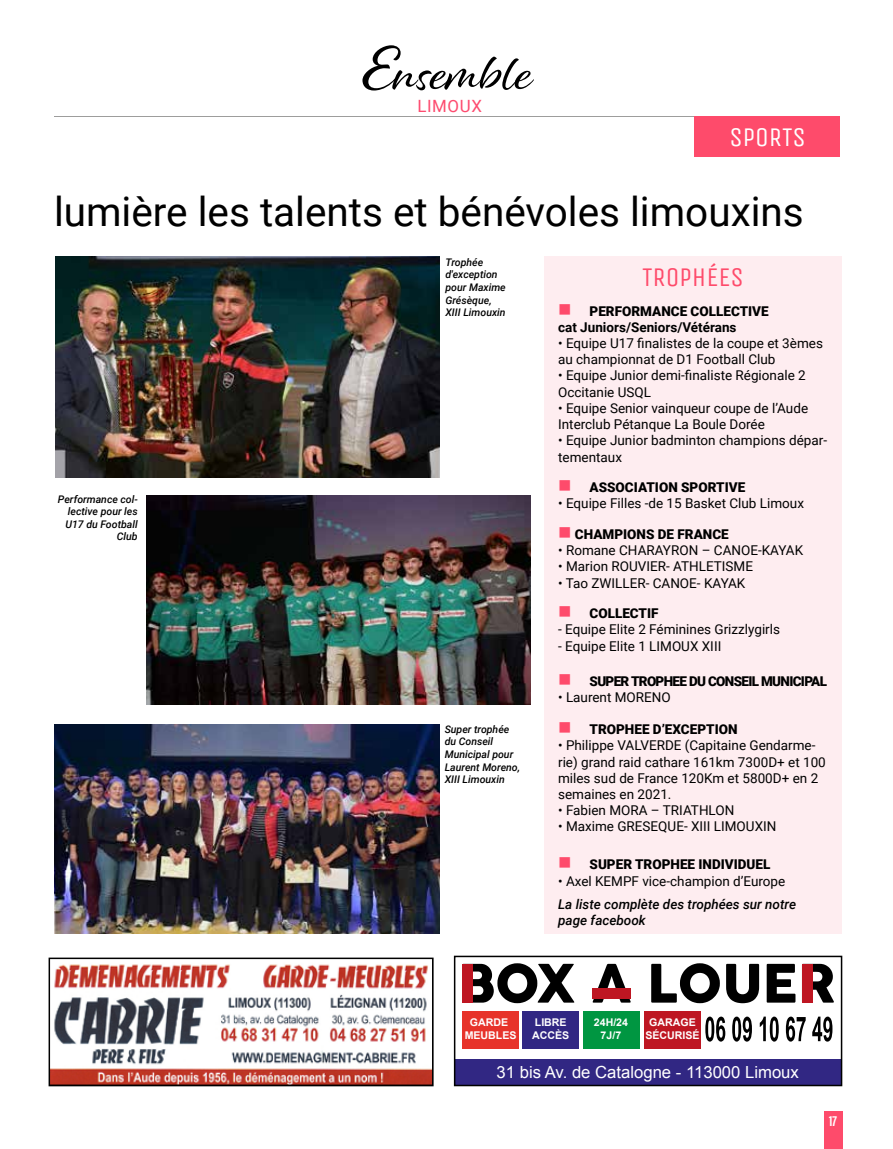
<style>
.page{position:relative;width:893px;height:1149px;background:#fff}
.page>*{position:absolute;margin:0;border:0;box-sizing:border-box;transform-origin:0 0}
.t1{font:54.45px "Alisha";color:#000}
.t2{font:40.5px "Roboto";color:#000}
.t3{font:27px "Unica One";color:#fe4b6b}
.t4{font:27px "Unica One";color:#fff}
.t5{font:16.8px "Roboto";letter-spacing:.035em;color:#fd4b6f}
.t6{font:16.65px "Arial";color:#fff}
.t7{font:700 15px "Acumin Pro Extra Cond";color:#fff}
.t8{font:13.5px/16.2px "Roboto";color:#000}
.t9{font:900 13.5px "Roboto";color:#000}
.t10{font:700 13.5px/16.2px "Roboto";color:#000}
.t11{font:italic 500 13.5px/16.2px "Roboto";color:#000}
.t12{font:900 13.5px "Roboto";letter-spacing:-.05em;color:#000}
.t13{font:700 10.65px/12.8px "Arial";color:#fff;text-align:center}
.t14{font:italic 500 10.5px/12.6px "Roboto";color:#000}
.s1{font-size:64.5px}
.s2{color:#fe4b6b}
.s3{font-weight:900}
</style>
<div class="page">
<hr style="left:54px;top:116px;width:785px;height:1px;background:#9d9d9c">
<div style="left:544px;top:256px;width:298px;height:677px;background:#feedf0"></div>
<div style="left:824px;top:1110px;width:18px;height:38px;background:#fe4b6b"></div>
<svg style="left:52px;top:964px;width:379px;height:118px"></svg>
<div style="left:49px;top:957px;width:385px;height:128px;border:2px solid #000"></div>
<div style="left:694px;top:116px;width:146px;height:40px;background:#fe4b6b"></div>
<img style="left:56px;top:256px;width:383px;height:221px">
<img style="left:147px;top:495px;width:383px;height:209px">
<img style="left:55px;top:724px;width:384px;height:209px">
<div style="left:462px;top:1010px;width:57px;height:37px;background:#e7332a"></div>
<div style="left:455px;top:1058px;width:386px;height:27px;background:#312783"></div>
<svg style="left:473px;top:963px;width:101px;height:39px"></svg>
<svg style="left:593px;top:963px;width:38px;height:39px"></svg>
<svg style="left:651px;top:963px;width:69px;height:39px"></svg>
<svg style="left:726px;top:963px;width:33px;height:39px"></svg>
<svg style="left:767px;top:963px;width:28px;height:39px"></svg>
<svg style="left:813px;top:963px;width:21px;height:39px"></svg>
<div style="left:462px;top:963px;width:11px;height:39px;background:#be1622"></div>
<div style="left:802px;top:963px;width:11px;height:39px;background:#be1622"></div>
<div style="left:592px;top:987px;width:39px;height:11px;background:#be1622"></div>
<svg style="left:705px;top:1016px;width:20px;height:25px"></svg>
<svg style="left:732px;top:1016px;width:20px;height:25px"></svg>
<svg style="left:760px;top:1016px;width:19px;height:25px"></svg>
<svg style="left:786px;top:1016px;width:20px;height:25px"></svg>
<svg style="left:812px;top:1016px;width:20px;height:25px"></svg>
<div style="left:523px;top:1010px;width:56px;height:37px;background:#312783"></div>
<div style="left:583px;top:1010px;width:56px;height:37px;background:#009641"></div>
<div style="left:644px;top:1010px;width:57px;height:37px;background:#be1622"></div>
<div style="left:454px;top:955px;width:388px;height:130px;border:2px solid #000"></div>
<h1 class="t1" style="left:361px;top:39px;width:173px"><span class="s1">E</span>nsemble</h1>
<p class="t5" style="left:417px;top:94px;width:66px">LIMOUX</p>
<h3 class="t4" style="left:729px;top:121px;width:78px">SPORTS</h3>
<h2 class="t2" style="left:54px;top:183px;width:751px">lumière les talents et bénévoles limouxins</h2>
<h3 class="t3" style="left:642px;top:261px;width:103px">TROPHÉES</h3>
<p class="t10" style="left:558px;top:302px;width:212px"><span class="s2">■</span> <span class="s3">PERFORMANCE COLLECTIVE </span>cat Juniors/Seniors/Vétérans</p>
<p class="t8" style="left:558px;top:334px;width:266px">• Equipe U17 finalistes de la coupe et 3èmes au championnat de D1 Football Club</p>
<p class="t8" style="left:558px;top:367px;width:249px">• Equipe Junior demi-finaliste Régionale 2<br>Occitanie USQL</p>
<p class="t8" style="left:558px;top:399px;width:252px">• Equipe Senior vainqueur coupe de l’Aude<br>Interclub Pétanque La Boule Dorée</p>
<p class="t8" style="left:558px;top:432px;width:270px">• Equipe Junior badminton champions dépar&shy;tementaux</p>
<p class="t9" style="left:558px;top:477px;width:189px"><span class="s2">■</span> ASSOCIATION SPORTIVE</p>
<p class="t8" style="left:558px;top:495px;width:247px">• Equipe Filles -de 15 Basket Club Limoux</p>
<p class="t9" style="left:558px;top:524px;width:172px"><span class="s2">■</span> CHAMPIONS DE FRANCE</p>
<p class="t8" style="left:558px;top:541px;width:247px">• Romane CHARAYRON – CANOE-KAYAK</p>
<p class="t8" style="left:558px;top:558px;width:196px">• Marion ROUVIER- ATHLETISME</p>
<p class="t8" style="left:558px;top:574px;width:189px">• Tao ZWILLER- CANOE- KAYAK</p>
<p class="t9" style="left:558px;top:603px;width:102px"><span class="s2">■</span> COLLECTIF</p>
<p class="t8" style="left:558px;top:621px;width:224px">- Equipe Elite 2 Féminines Grizzlygirls</p>
<p class="t8" style="left:558px;top:637px;width:165px">- Equipe Elite 1 LIMOUX XIII</p>
<p class="t12" style="left:558px;top:671px;width:270px"><span class="s2">■</span> SUPER TROPHEE DU CONSEIL MUNICIPAL</p>
<p class="t8" style="left:558px;top:688px;width:114px">• Laurent MORENO</p>
<p class="t9" style="left:558px;top:719px;width:181px"><span class="s2">■</span> TROPHEE D’EXCEPTION</p>
<p class="t8" style="left:558px;top:736px;width:269px">• Philippe VALVERDE (Capitaine Gendarme&shy;rie) grand raid cathare 161km 7300D+ et 100 miles sud de France 120Km et 5800D+ en 2 semaines en 2021.</p>
<p class="t8" style="left:558px;top:801px;width:178px">• Fabien MORA – TRIATHLON</p>
<p class="t8" style="left:558px;top:817px;width:220px">• Maxime GRESEQUE- XIII LIMOUXIN</p>
<p class="t9" style="left:558px;top:854px;width:214px"><span class="s2">■</span> SUPER TROPHEE INDIVIDUEL</p>
<p class="t8" style="left:558px;top:871px;width:229px">• Axel KEMPF vice-champion d’Europe</p>
<p class="t11" style="left:558px;top:895px;width:240px">La liste complète des trophées sur notre page facebook</p>
<p class="t14" style="left:445px;top:255px;width:62px">Trophée d'exception pour Maxime<br>Grésèque,<br>XIII Limouxin</p>
<p class="t14" style="left:58px;top:492px;width:81px;text-align:right">Performance col&shy;lective pour les<br>U17 du Football<br>Club</p>
<p class="t14" style="left:445px;top:722px;width:77px">Super trophée du Conseil<br>Municipal pour<br>Laurent Moreno,<br>XIII Limouxin</p>
<p class="t13" style="left:465px;top:1016px;width:53px">GARDE<br>MEUBLES</p>
<p class="t13" style="left:532px;top:1016px;width:39px;text-align:left">LIBRE<br>ACCÈS</p>
<p class="t13" style="left:594px;top:1016px;width:36px">24H/24<br>7J/7</p>
<p class="t13" style="left:645px;top:1016px;width:56px">GARAGE<br>SÉCURISÉ</p>
<p class="t6" style="left:497px;top:1060px;width:304px">31 bis Av. de Catalogne - 113000 Limoux</p>
<p class="t7" style="left:829px;top:1111px;width:10px">17</p>
</div>
